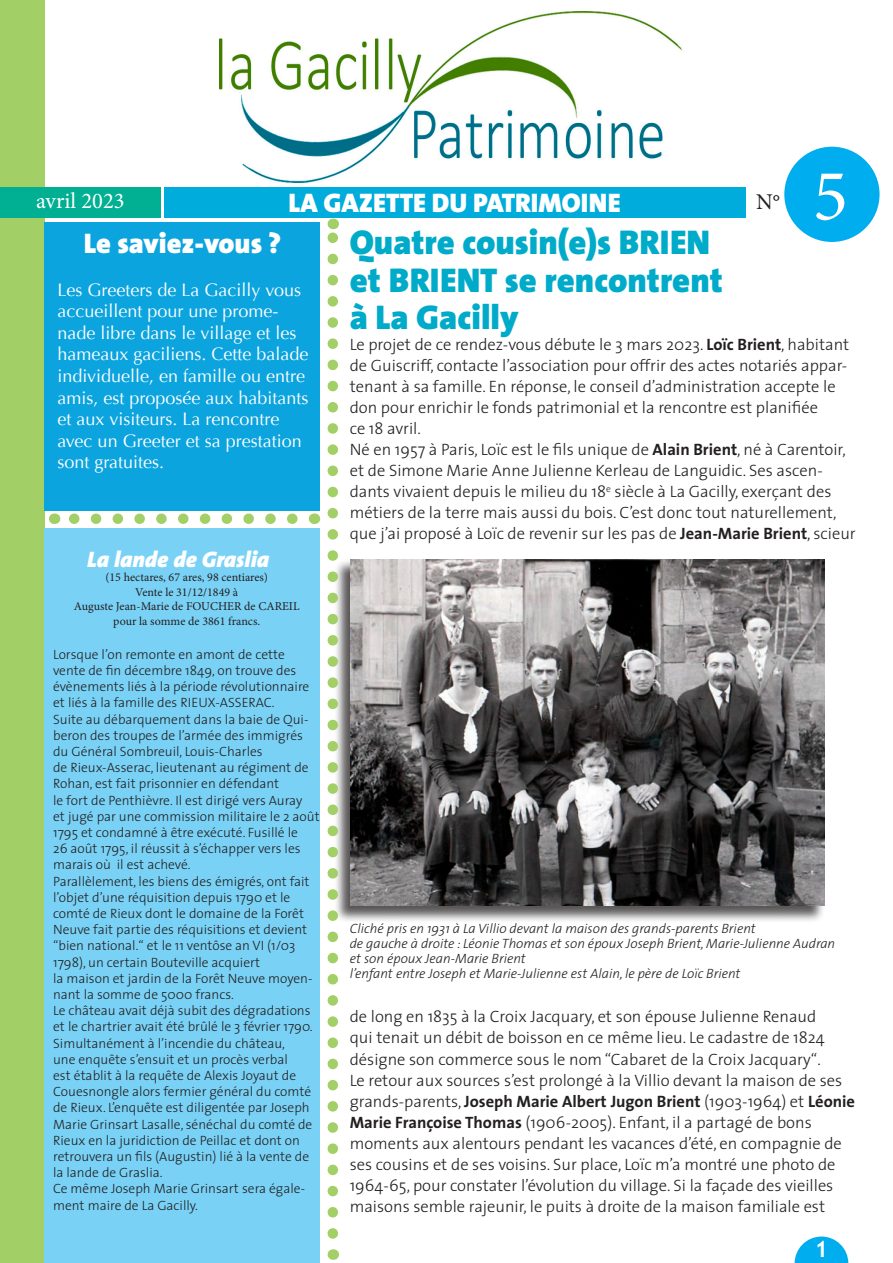
<style>
.page{position:relative;width:893px;height:1263px;background:#fff}
.page>*{position:absolute;margin:0;border:0;box-sizing:border-box;transform-origin:0 0}
.t1{font:73.5px "Minion Pro";color:#fff}
.t2{font:900 34.5px/37.5px "The Sans";color:#00abca}
.t3{font:900 28.5px "The Sans";color:#fff}
.t4{font:27px "The Sans Black Caps";color:#fff}
.t5{font:italic 900 22.5px "The Sans";color:#fff}
.t6{font:22.5px "Minion Pro";color:#fff}
.t7{font:22.5px "Minion Pro";color:#231f20}
.t8{font:700 22.5px "Trebuchet MS";color:#fff}
.t9{font:18px/21.6px "Optima";color:#fff}
.t10{font:300 16.5px/21px "The Sans";color:#231f20}
.t11{font:300 13.5px/16.2px "The Sans";color:#231f20}
.t12{font:italic 300 13.5px/15px "The Sans";color:#231f20}
.t13{font:12px/14.4px "Minion Pro";color:#231f20;text-align:center}
.s1{font-size:21px}
.s2{font-weight:700}
</style>
<div class="page">
<img style="left:219px;top:12px;width:463px;height:171px">
<div style="left:0;top:0;width:45px;height:1263px;background:#a2cf66"></div>
<div style="left:784px;top:147px;width:95px;height:95px;background:#00aeef;border-radius:50%"></div>
<div style="left:0;top:188px;width:161px;height:30px;background:#01af92"></div>
<svg style="left:795px;top:1236px;width:53px;height:27px"></svg>
<div style="left:164px;top:188px;width:581px;height:30px;background:#00acdb"></div>
<div style="left:45px;top:528px;width:275px;height:735px;background:#79d2f6"></div>
<div style="left:45px;top:222px;width:275px;height:288px;background:#0ca4de"></div>
<div style="left:334px;top:559px;width:491px;height:364px;background:#231f20;opacity:.75"></div>
<img style="left:351px;top:559px;width:474px;height:347px">
<svg style="left:69px;top:513px;width:223px;height:11px"></svg>
<svg style="left:328px;top:219px;width:10px;height:1014px"></svg>
<h3 class="t6" style="left:36px;top:186px;width:90px">avril 2023</h3>
<h3 class="t4" style="left:288px;top:180px;width:334px">LA GAZETTE DU PATRIMOINE</h3>
<h3 class="t7" style="left:756px;top:187px;width:25px">N<span class="s1">°</span></h3>
<h1 class="t1" style="left:813px;top:147px;width:37px">5</h1>
<h3 class="t3" style="left:84px;top:219px;width:199px">Le saviez-vous ?</h3>
<p class="t9" style="left:57px;top:279px;width:253px">Les Greeters de La Gacilly vous accueillent pour une prome&shy;nade libre dans le village et les hameaux gaciliens. Cette balade individuelle, en famille ou entre amis, est proposée aux habitants et aux visiteurs. La rencontre avec un Greeter et sa prestation sont gratuites.</p>
<h3 class="t5" style="left:87px;top:540px;width:183px">La lande de Graslia</h3>
<p class="t13" style="left:74px;top:570px;width:227px">(15 hectares, 67 ares, 98 centiares)<br>Vente le 31/12/1849 à<br>Auguste Jean-Marie de FOUCHER de CAREIL pour la somme de 3861 francs.</p>
<p class="t11" style="left:53px;top:646px;width:268px">Lorsque l’on remonte en amont de cette vente de fin décembre 1849, on trouve des évènements liés à la période révolutionnaire et liés à la famille des RIEUX-ASSERAC.<br>Suite au débarquement dans la baie de Qui&shy;beron des troupes de l’armée des immigrés du Général Sombreuil, Louis-Charles<br>de Rieux-Asserac, lieutenant au régiment de Rohan, est fait prisonnier en défendant<br>le fort de Penthièvre. Il est dirigé vers Auray<br>et jugé par une commission militaire le 2 août 1795 et condamné à être exécuté. Fusillé le<br>26 août 1795, il réussit à s’échapper vers les marais où il est achevé.<br>Parallèlement, les biens des émigrés, ont fait l’objet d’une réquisition depuis 1790 et le comté de Rieux dont le domaine de la Forêt Neuve fait partie des réquisitions et devient “bien national.“ et le 11 ventôse an VI (1/03<br>1798), un certain Bouteville acquiert<br>la maison et jardin de la Forêt Neuve moyen&shy;nant la somme de 5000 francs.<br>Le château avait déjà subit des dégradations et le chartrier avait été brûlé le 3 février 1790.<br>Simultanément à l’incendie du château,<br>une enquête s’ensuit et un procès verbal<br>est établit à la requête de Alexis Joyaut de Couesnongle alors fermier général du comté de Rieux. L’enquête est diligentée par Joseph Marie Grinsart Lasalle, sénéchal du comté de Rieux en la juridiction de Peillac et dont on retrouvera un fils (Augustin) lié à la vente de la lande de Graslia.<br>Ce même Joseph Marie Grinsart sera égale&shy;ment maire de La Gacilly.</p>
<h2 class="t2" style="left:350px;top:223px;width:375px">Quatre cousin(e)s BRIEN et BRIENT se rencontrent à La Gacilly</h2>
<p class="t10" style="left:350px;top:334px;width:507px">Le projet de ce rendez-vous débute le 3 mars 2023. <span class="s2">Loïc Brient</span>, habitant de Guiscriff, contacte l’association pour offrir des actes notariés appar&shy;tenant à sa famille. En réponse, le conseil d’administration accepte le don pour enrichir le fonds patrimonial et la rencontre est planifiée<br>ce 18 avril.<br>Né en 1957 à Paris, Loïc est le fils unique de <span class="s2">Alain Brient</span>, né à Carentoir, et de Simone Marie Anne Julienne Kerleau de Languidic. Ses ascen&shy;dants vivaient depuis le milieu du 18<sup>e</sup> siècle à La Gacilly, exerçant des métiers de la terre mais aussi du bois. C’est donc tout naturellement, que j’ai proposé à Loïc de revenir sur les pas de <span class="s2">Jean-Marie Brient</span>, scieur</p>
<p class="t12" style="left:350px;top:920px;width:487px">Cliché pris en 1931 à La Villio devant la maison des grands-parents Brient<br>de gauche à droite : Léonie Thomas et son époux Joseph Brient, Marie-Julienne Audran et son époux Jean-Marie Brient<br>l’enfant entre Joseph et Marie-Julienne est Alain, le père de Loïc Brient</p>
<p class="t10" style="left:350px;top:1006px;width:507px">de long en 1835 à la Croix Jacquary, et son épouse Julienne Renaud<br>qui tenait un débit de boisson en ce même lieu. Le cadastre de 1824 désigne son commerce sous le nom “Cabaret de la Croix Jacquary“.<br>Le retour aux sources s’est prolongé à la Villio devant la maison de ses grands-parents, <span class="s2">Joseph Marie Albert Jugon Brient</span> (1903-1964) et <span class="s2">Léonie Marie Françoise Thomas</span> (1906-2005). Enfant, il a partagé de bons moments aux alentours pendant les vacances d’été, en compagnie de ses cousins et de ses voisins. Sur place, Loïc m’a montré une photo de 1964-65, pour constater l’évolution du village. Si la façade des vieilles maisons semble rajeunir, le puits à droite de la maison familiale est</p>
<h3 class="t8" style="left:815px;top:1235px;width:15px">1</h3>
</div>
